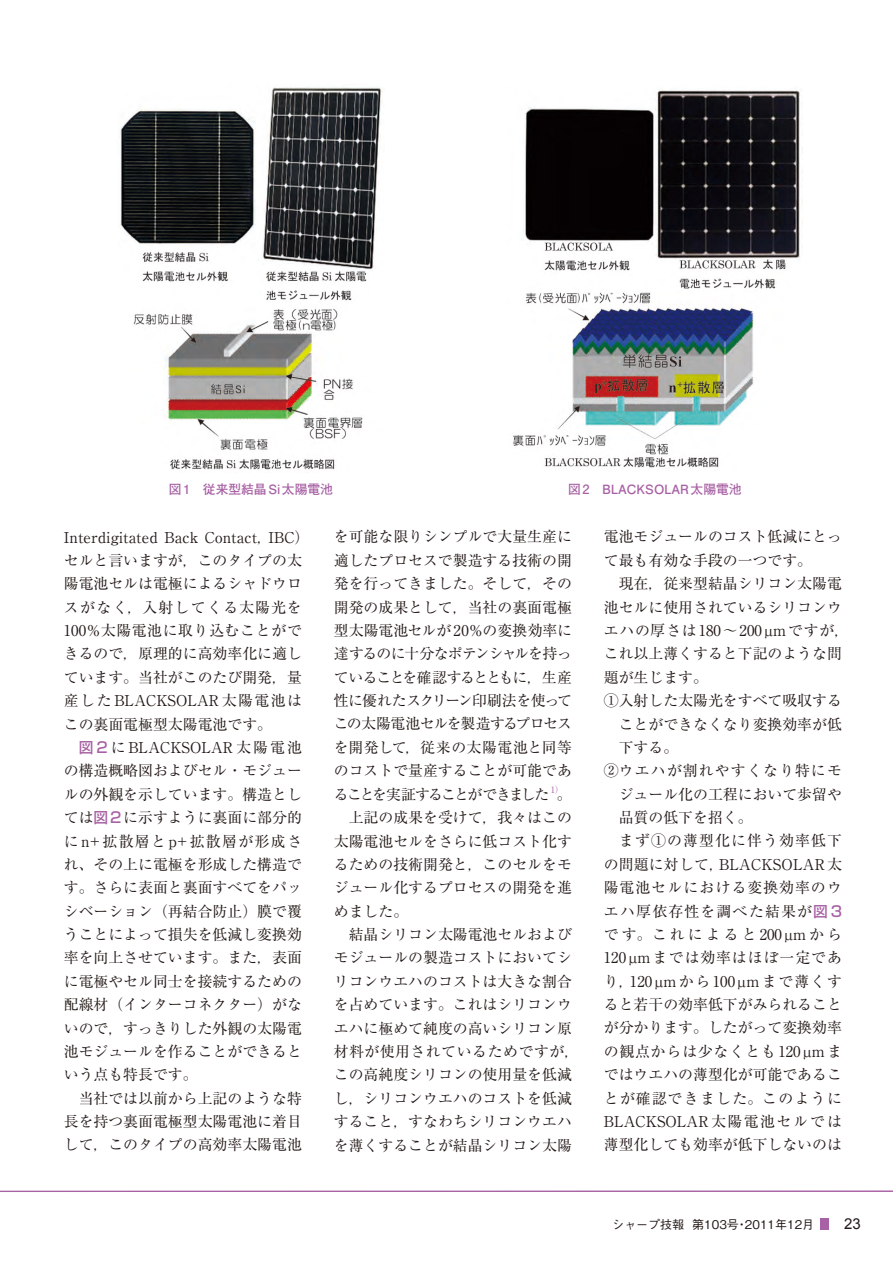
<style>
.page{position:relative;width:893px;height:1263px;background:#fff}
.page>*{position:absolute;margin:0;border:0;box-sizing:border-box;transform-origin:0 0}
.t1{font:15px "Arial";color:#231916}
.t2{font:14.85px/23.4px "Ryumin Pro";color:#231916}
.t3{font:14.85px "Ryumin Pro";letter-spacing:.055em;color:#231916}
.t4{font:14.85px "Ryumin Pro";letter-spacing:-.115em;color:#231916}
.t5{font:14.85px "Ryumin Pro";letter-spacing:.05em;color:#231916}
.t6{font:14.85px "Ryumin Pro";letter-spacing:.1em;color:#231916}
.t7{font:14.85px "Ryumin Pro";letter-spacing:-.05em;color:#231916}
.t8{font:14.85px "Ryumin Pro";letter-spacing:-.085em;color:#231916}
.t9{font:14.85px "Ryumin Pro";letter-spacing:-.035em;color:#231916}
.t10{font:14.85px "Ryumin Pro";letter-spacing:-.06em;color:#231916}
.t11{font:14.85px "Ryumin Pro";letter-spacing:.02em;color:#231916}
.t12{font:14.85px "Ryumin Pro";letter-spacing:.04em;color:#231916}
.t13{font:14.85px "Ryumin Pro";letter-spacing:.205em;color:#231916}
.t14{font:14.85px "Ryumin Pro";letter-spacing:.085em;color:#231916}
.t15{font:14.85px "Ryumin Pro";letter-spacing:.06em;color:#231916}
.t16{font:14.85px "Ryumin Pro";letter-spacing:.08em;color:#231916}
.t17{font:14.85px "Ryumin Pro";letter-spacing:.09em;color:#231916}
.t18{font:14.85px "Ryumin Pro";letter-spacing:.075em;color:#231916}
.t19{font:700 12.75px "Futo Go B101 Pro";color:#a861a4}
.t20{font:500 12px "Gothic BBB Pro";color:#231916}
.s1{font-family:"Shin Go Pro";font-weight:500;color:#a861a4}
</style>
<div class="page">
<svg style="left:0;top:1190px;width:893px;height:1px"></svg>
<div style="left:821px;top:1218px;width:8px;height:12px;background:#a861a4"></div>
<hr style="left:0;top:1191px;width:893px;height:1px;background:#a861a4">
<img style="left:120px;top:87px;width:262px;height:383px">
<img style="left:513px;top:90px;width:290px;height:378px">
<p class="t19" style="left:169px;top:479px;width:166px">図1　従来型結晶Si太陽電池</p>
<p class="t19" style="left:568px;top:479px;width:175px">図2　BLACKSOLAR太陽電池</p>
<p class="t2" style="left:64px;top:524px;width:247px">Interdigitated Back Contact，IBC）セルと言いますが，このタイプの太陽電池セルは電極によるシャドウロスがなく，入射してくる太陽光を<br>100％太陽電池に取り込むことができるので，原理的に高効率化に適しています。当社がこのたび開発，量産した BLACKSOLAR 太陽電池はこの裏面電極型太陽電池です。</p>
<p class="t2" style="left:64px;top:735px;width:240px;text-align:justify;text-indent:15px"><span class="s1">図 2</span> に BLACKSOLAR 太陽電池の構造概略図およびセル・モジュールの外観を示しています。構造としては<span class="s1">図2</span>に示すように裏面に部分的にn+拡散層とp+拡散層が形成され、その上に電極を形成した構造です。さらに表面と裏面すべてをパッシベーション（再結合防止）膜で覆うことによって損失を低減し変換効率を向上させています。また，表面に電極やセル同士を接続するための配線材（インターコネクター）がないので，すっきりした外観の太陽電池モジュールを作ることができるという点も特長です。</p>
<p class="t2" style="left:64px;top:1085px;width:240px;text-align:justify;text-indent:15px">当社では以前から上記のような特長を持つ裏面電極型太陽電池に着目して，このタイプの高効率太陽電池</p>
<p class="t2" style="left:334px;top:524px;width:240px">を可能な限りシンプルで大量生産に</p>
<p class="t2" style="left:334px;top:547px;width:240px">適したプロセスで製造する技術の開</p>
<p class="t2" style="left:334px;top:571px;width:240px">発を行ってきました。そして，その</p>
<p class="t2" style="left:334px;top:594px;width:240px">開発の成果として，当社の裏面電極</p>
<p class="t2" style="left:334px;top:618px;width:240px">型太陽電池セルが20％の変換効率に</p>
<p class="t7" style="left:334px;top:642px;width:240px">達するのに十分なポテンシャルを持っ</p>
<p class="t8" style="left:334px;top:665px;width:240px">ていることを確認するとともに，生産</p>
<p class="t9" style="left:334px;top:689px;width:240px">性に優れたスクリーン印刷法を使って</p>
<p class="t10" style="left:334px;top:712px;width:240px">この太陽電池セルを製造するプロセス</p>
<p class="t11" style="left:334px;top:735px;width:240px">を開発して，従来の太陽電池と同等</p>
<p class="t2" style="left:334px;top:758px;width:240px">のコストで量産することが可能であ</p>
<p class="t4" style="left:334px;top:782px;width:239px">ることを実証することができました <sup>1）</sup>。</p>
<p class="t2" style="left:349px;top:805px;width:225px">上記の成果を受けて，我々はこの</p>
<p class="t2" style="left:334px;top:828px;width:240px">太陽電池セルをさらに低コスト化す</p>
<p class="t2" style="left:334px;top:852px;width:240px">るための技術開発と，このセルをモ</p>
<p class="t2" style="left:334px;top:875px;width:240px">ジュール化するプロセスの開発を進</p>
<p class="t2" style="left:334px;top:898px;width:76px">めました。</p>
<p class="t2" style="left:349px;top:922px;width:225px">結晶シリコン太陽電池セルおよび</p>
<p class="t2" style="left:334px;top:945px;width:240px">モジュールの製造コストにおいてシ</p>
<p class="t2" style="left:334px;top:968px;width:240px">リコンウエハのコストは大きな割合</p>
<p class="t2" style="left:334px;top:992px;width:240px">を占めています。これはシリコンウ</p>
<p class="t2" style="left:334px;top:1015px;width:240px">エハに極めて純度の高いシリコン原</p>
<p class="t12" style="left:334px;top:1040px;width:247px">材料が使用されているためですが，</p>
<p class="t2" style="left:334px;top:1062px;width:240px">この高純度シリコンの使用量を低減</p>
<p class="t2" style="left:334px;top:1085px;width:240px">し，シリコンウエハのコストを低減</p>
<p class="t2" style="left:334px;top:1109px;width:240px">すること，すなわちシリコンウエハ</p>
<p class="t2" style="left:334px;top:1132px;width:240px">を薄くすることが結晶シリコン太陽</p>
<p class="t2" style="left:604px;top:524px;width:240px">電池モジュールのコスト低減にとって最も有効な手段の一つです。</p>
<p class="t2" style="left:619px;top:571px;width:225px">現在，従来型結晶シリコン太陽電</p>
<p class="t2" style="left:604px;top:594px;width:240px">池セルに使用されているシリコンウ</p>
<p class="t5" style="left:604px;top:619px;width:247px">エハの厚さは180〜200µmですが，</p>
<p class="t2" style="left:604px;top:641px;width:240px">これ以上薄くすると下記のような問</p>
<p class="t2" style="left:604px;top:664px;width:106px">題が生じます。</p>
<p class="t2" style="left:604px;top:688px;width:240px">①入射した太陽光をすべて吸収する</p>
<p class="t2" style="left:619px;top:711px;width:225px">ことができなくなり変換効率が低</p>
<p class="t2" style="left:619px;top:735px;width:61px">下する。</p>
<p class="t14" style="left:604px;top:759px;width:240px">②ウエハが割れやすくなり特にモ</p>
<p class="t2" style="left:619px;top:781px;width:225px">ジュール化の工程において歩留や</p>
<p class="t2" style="left:619px;top:805px;width:135px">品質の低下を招く。</p>
<p class="t18" style="left:619px;top:829px;width:225px">まず①の薄型化に伴う効率低下</p>
<p class="t2" style="left:604px;top:851px;width:240px">の問題に対して，BLACKSOLAR太</p>
<p class="t15" style="left:604px;top:876px;width:240px">陽電池セルにおける変換効率のウ</p>
<p class="t16" style="left:604px;top:899px;width:240px">エハ厚依存性を調べた結果が<span class="s1">図3</span></p>
<p class="t13" style="left:604px;top:923px;width:240px">です。これによると200µmから</p>
<p class="t3" style="left:604px;top:946px;width:240px">120µmまでは効率はほぼ一定であ</p>
<p class="t6" style="left:604px;top:969px;width:240px">り，120µmから100µmまで薄くす</p>
<p class="t2" style="left:604px;top:992px;width:240px">ると若干の効率低下がみられること</p>
<p class="t2" style="left:604px;top:1015px;width:240px">が分かります。したがって変換効率</p>
<p class="t3" style="left:604px;top:1039px;width:240px">の観点からは少なくとも120µmま</p>
<p class="t2" style="left:604px;top:1062px;width:240px">ではウエハの薄型化が可能であるこ</p>
<p class="t17" style="left:604px;top:1086px;width:240px">とが確認できました。このように</p>
<p class="t2" style="left:604px;top:1109px;width:240px">BLACKSOLAR 太陽電池セルでは</p>
<p class="t2" style="left:604px;top:1132px;width:240px">薄型化しても効率が低下しないのは</p>
<p class="t20" style="left:612px;top:1215px;width:204px">シャープ技報 第103号・2011年12月</p>
<p class="t1" style="left:844px;top:1214px;width:18px">23</p>
</div>
